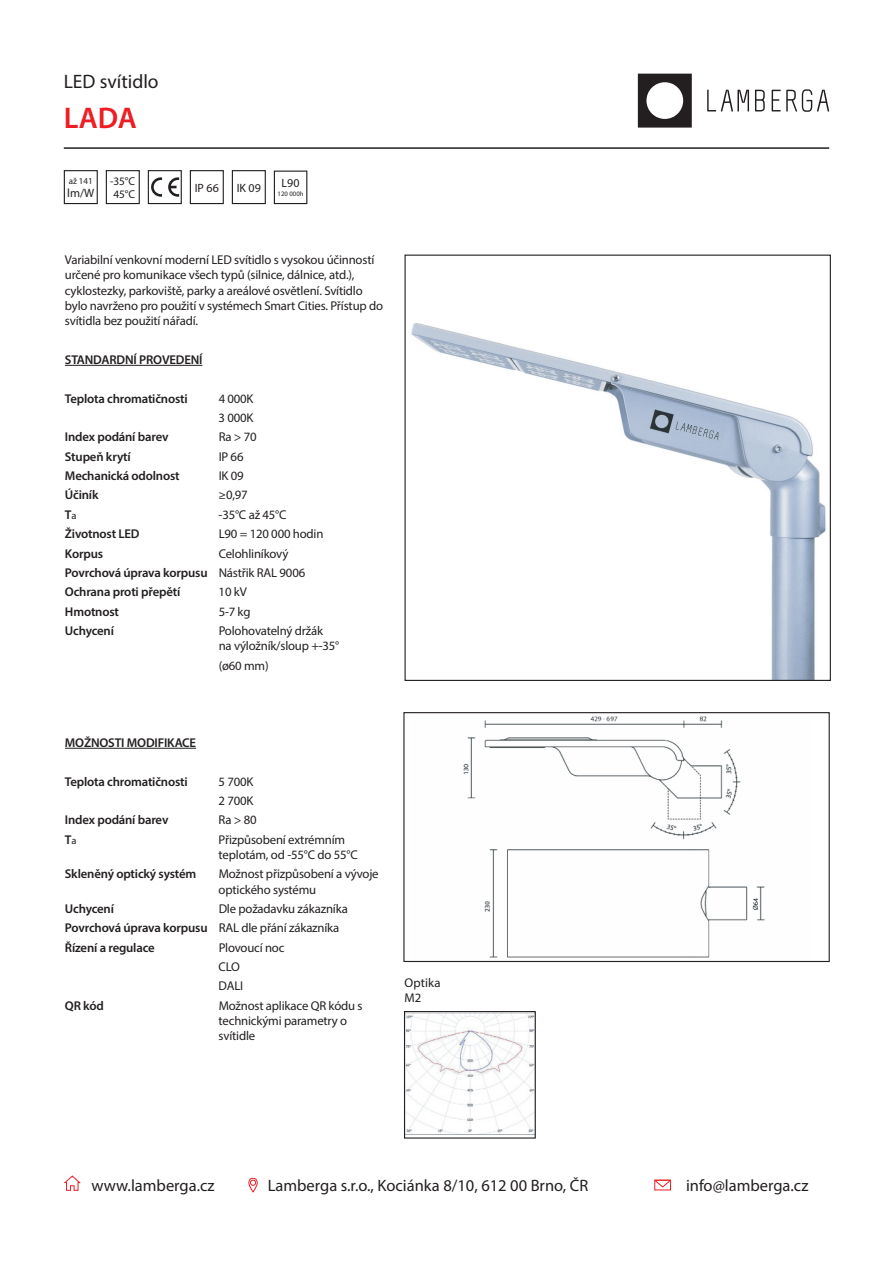
<style>
.page{position:relative;width:893px;height:1263px;background:#fff}
.page>*{position:absolute;margin:0;border:0;box-sizing:border-box;transform-origin:0 0}
.t1{font:600 30px "Myriad Pro";color:#ee1d23}
.t2{font:19.5px "Myriad Pro";color:#231f20}
.t3{font:16.5px "Myriad Pro";color:#231f20}
.t4{font:12.75px/15.3px "Myriad Pro";letter-spacing:-.015em;color:#231f20}
.t5{font:600 12.75px/19.4px "Myriad Pro";letter-spacing:-.015em;color:#231f20}
.t6{font:12.75px/15.3px "Myriad Pro";letter-spacing:.01em;color:#231f20}
.t7{font:12px "Myriad Pro";color:#231f20}
.t8{font:11.4px/13.5px "Myriad Pro";color:#231f20}
.t9{font:9px "Myriad Pro";color:#231f20}
.t10{font:6.75px "Myriad Pro";color:#231f20}
.s1{font-weight:400;font-size:10.5px}
.s2{font-weight:400}
.s3{font-weight:600}
</style>
<div class="page">
<svg style="left:64px;top:1175px;width:17px;height:16px"></svg>
<div style="left:248px;top:1178px;width:10px;height:14px;border:1px solid #ee1d23;border-radius:4px"></div>
<svg style="left:250px;top:1180px;width:6px;height:6px"></svg>
<svg style="left:654px;top:1179px;width:17px;height:9px"></svg>
<svg style="left:707px;top:89px;width:122px;height:23px"></svg>
<svg style="left:638px;top:74px;width:54px;height:54px"></svg>
<hr style="left:64px;top:147px;width:765px;height:2px;background:#231f20">
<img style="left:463px;top:716px;width:302px;height:242px">
<div style="left:403px;top:712px;width:427px;height:250px;border:1px solid #231f20"></div>
<img style="left:406px;top:1013px;width:128px;height:122px">
<div style="left:404px;top:1011px;width:132px;height:127px;border:1px solid #231f20"></div>
<div style="left:232px;top:170px;width:34px;height:34px;border:1px solid #231f20"></div>
<div style="left:64px;top:170px;width:34px;height:34px;border:1px solid #231f20"></div>
<div style="left:106px;top:170px;width:34px;height:34px;border:1px solid #231f20"></div>
<div style="left:190px;top:170px;width:34px;height:34px;border:1px solid #231f20"></div>
<div style="left:274px;top:171px;width:33px;height:33px;border:1px solid #231f20"></div>
<hr style="left:65px;top:365px;width:137px;height:1px;background:#231f20">
<hr style="left:65px;top:748px;width:131px;height:1px;background:#231f20">
<svg style="left:151px;top:177px;width:11px;height:20px"></svg>
<svg style="left:168px;top:177px;width:11px;height:20px"></svg>
<div style="left:148px;top:170px;width:34px;height:34px;border:1px solid #231f20"></div>
<img style="left:411px;top:323px;width:415px;height:356px">
<h2 class="t2" style="left:64px;top:70px;width:96px">LED svítidlo</h2>
<h1 class="t1" style="left:64px;top:99px;width:75px">LADA</h1>
<p class="t9" style="left:69px;top:175px;width:25px">až 141</p>
<p class="t7" style="left:67px;top:186px;width:29px">lm/W</p>
<p class="t8" style="left:110px;top:174px;width:27px">-35°C<br>45°C</p>
<p class="t7" style="left:195px;top:180px;width:26px">IP 66</p>
<p class="t7" style="left:237px;top:180px;width:26px">IK 09</p>
<p class="t7" style="left:282px;top:176px;width:19px">L90</p>
<p class="t10" style="left:278px;top:190px;width:27px">120 000h</p>
<p class="t4" style="left:65px;top:252px;width:320px">Variabilní venkovní moderní LED svítidlo s vysokou účinností určené pro komunikace všech typů (silnice, dálnice, atd.), cyklostezky, parkoviště, parky a areálové osvětlení. Svítidlo bylo navrženo pro použití v systémech Smart Cities. Přístup do svítidla bez použití nářadí.</p>
<p class="t5" style="left:65px;top:350px;width:139px">STANDARDNÍ PROVEDENÍ</p>
<p class="t5" style="left:65px;top:388px;width:124px">Teplota chromatičnosti</p>
<p class="t4" style="left:219px;top:389px;width:36px;line-height:19.4px">4 000K<br>3 000K</p>
<p class="t5" style="left:65px;top:427px;width:105px">Index podání barev</p>
<p class="t4" style="left:219px;top:429px;width:40px">Ra &gt; 70</p>
<p class="t5" style="left:65px;top:446px;width:67px">Stupeň krytí</p>
<p class="t4" style="left:219px;top:449px;width:26px">IP 66</p>
<p class="t5" style="left:65px;top:466px;width:116px">Mechanická odolnost</p>
<p class="t4" style="left:219px;top:468px;width:27px">IK 09</p>
<p class="t5" style="left:65px;top:485px;width:35px">Účiník</p>
<p class="t4" style="left:219px;top:487px;width:31px">≥0,97</p>
<p class="t5" style="left:65px;top:504px;width:13px">T<span class="s1">a</span></p>
<p class="t4" style="left:219px;top:507px;width:69px">-35°C až 45°C</p>
<p class="t5" style="left:65px;top:524px;width:76px">Životnost LED</p>
<p class="t4" style="left:219px;top:526px;width:106px">L90 = 120 000 hodin</p>
<p class="t5" style="left:65px;top:543px;width:40px">Korpus</p>
<p class="t5" style="left:65px;top:543px;width:242px;text-indent:154px"><span class="s2">Celohliníkový<br></span>Povrchová úprava korpusu <span class="s2">Nástřik RAL 9006<br></span>Ochrana proti přepětí</p>
<p class="t4" style="left:219px;top:584px;width:30px">10 kV</p>
<p class="t5" style="left:65px;top:601px;width:56px">Hmotnost</p>
<p class="t4" style="left:219px;top:603px;width:33px">5-7 kg</p>
<p class="t5" style="left:65px;top:621px;width:51px">Uchycení</p>
<p class="t4" style="left:219px;top:623px;width:122px">Polohovatelný držák na výložník/sloup +-35°</p>
<p class="t4" style="left:219px;top:657px;width:52px">(ø60 mm)</p>
<p class="t5" style="left:65px;top:733px;width:133px">MOŽNOSTI MODIFIKACE</p>
<p class="t5" style="left:65px;top:771px;width:124px">Teplota chromatičnosti</p>
<p class="t4" style="left:219px;top:771px;width:36px;line-height:19.4px">5 700K<br>2 700K</p>
<p class="t5" style="left:65px;top:810px;width:105px">Index podání barev</p>
<p class="t4" style="left:219px;top:812px;width:40px">Ra &gt; 80</p>
<p class="t5" style="left:65px;top:829px;width:13px">T<span class="s1">a</span></p>
<p class="t4" style="left:219px;top:831px;width:141px">Přizpůsobení extrémním teplotám, od -55°C do 55°C</p>
<p class="t5" style="left:65px;top:864px;width:133px">Skleněný optický systém</p>
<p class="t4" style="left:219px;top:866px;width:162px">Možnost přizpůsobení a vývoje optického systému</p>
<p class="t5" style="left:65px;top:899px;width:51px">Uchycení</p>
<p class="t4" style="left:65px;top:899px;width:284px;line-height:19.4px;text-indent:154px">Dle požadavku zákazníka<br><span class="s3">Povrchová úprava korpusu</span> RAL dle přání zákazníka<br><span class="s3">Řízení a regulace</span></p>
<p class="t4" style="left:219px;top:937px;width:67px;line-height:19.4px">Plovoucí noc<br>CLO<br>DALI</p>
<p class="t5" style="left:65px;top:995px;width:40px">QR kód</p>
<p class="t4" style="left:219px;top:997px;width:145px">Možnost aplikace QR kódu s technickými parametry o svítidle</p>
<p class="t6" style="left:404px;top:974px;width:38px">Optika<br>M2</p>
<p class="t3" style="left:91px;top:1175px;width:125px">www.lamberga.cz</p>
<p class="t3" style="left:268px;top:1175px;width:322px">Lamberga s.r.o., Kociánka 8/10, 612 00 Brno, ČR</p>
<p class="t3" style="left:686px;top:1175px;width:124px">info@lamberga.cz</p>
</div>
